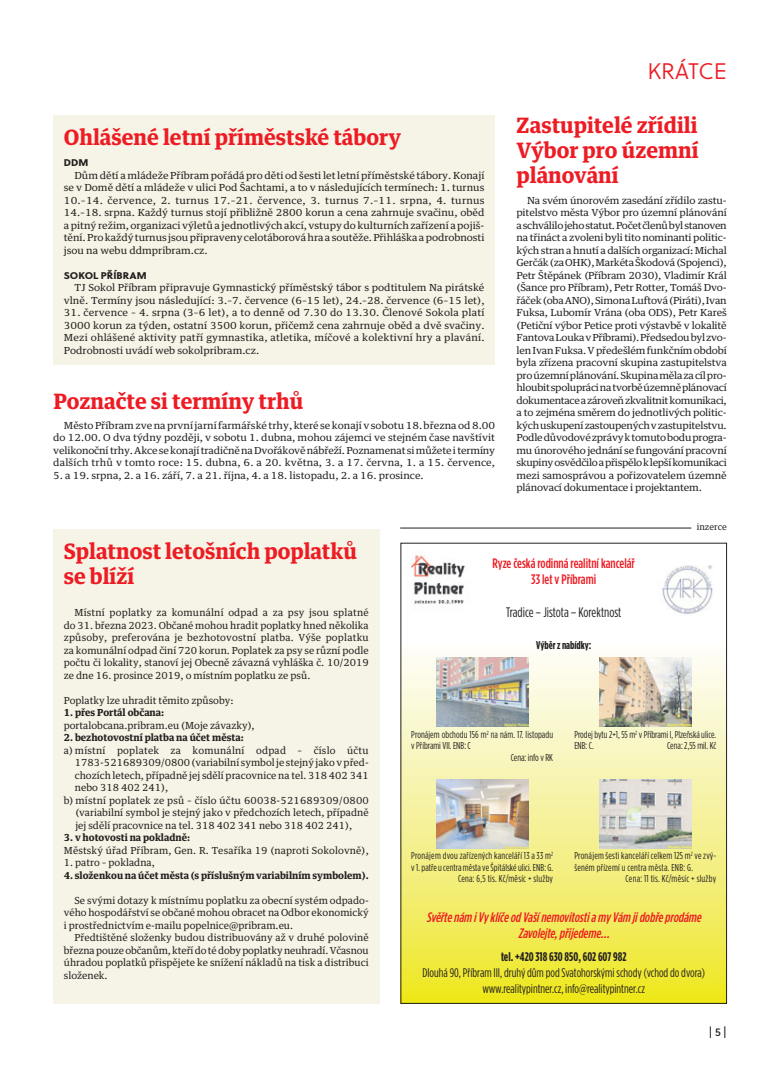
<style>
.page{position:relative;width:780px;height:1088px;background:#fff}
.page>*{position:absolute;margin:0;border:0;box-sizing:border-box;transform-origin:0 0}
.t1{font:22.5px "Soleil Lt";color:#ed1c24}
.t2{font:700 21.25px/25px "Guardian Text Egyp";color:#ed1c24;text-align:justify}
.t3{font:italic 500 13.75px/16.2px "Gotham Condensed";color:#ed1c24;text-align:center}
.t4{font:500 13.75px/16.2px "Gotham Condensed";color:#ed1c24;text-align:center}
.t5{font:13.75px "Gotham Condensed";color:#231f20}
.t6{font:12.5px/16.2px "Gotham Condensed";color:#231f20;text-align:center}
.t7{font:700 12.5px "Gotham Condensed";color:#231f20}
.t8{font:700 11.25px "Gotham Condensed";color:#231f20}
.t9{font:11.25px "Soleil Bk";color:#231f20}
.t10{font:10px/11.2px "Gotham Condensed";letter-spacing:.01em;color:#231f20}
.t11{font:9.75px/12.5px "Guardian Text Egyp";color:#231f20;text-align:justify;scale:1.05 1}
.t12{font:9.75px/12.5px "Guardian Text Egyp";color:#231f20;text-align:justify}
.t13{font:700 9.75px "Guardian Text Egyp";color:#231f20}
.t14{font:9.75px "Guardian Text Egyp";letter-spacing:.02em;color:#231f20}
.t15{font:9.75px "Soleil Xb";color:#231f20;scale:1.05 1}
.t16{font:8.75px "Guardian Text Egyp";color:#231f20}
</style>
<div class="page">
<hr style="left:400px;top:528px;width:291px;height:1px;background:#231f20">
<div style="left:53px;top:530px;width:326px;height:473px;background:#f6f4e6"></div>
<svg style="left:402px;top:655px;width:322px;height:346px"></svg>
<img style="left:436px;top:658px;width:92px;height:69px">
<img style="left:599px;top:658px;width:92px;height:69px">
<img style="left:436px;top:779px;width:92px;height:69px">
<img style="left:599px;top:779px;width:92px;height:69px">
<img style="left:410px;top:552px;width:303px;height:63px">
<div style="left:53px;top:116px;width:442px;height:249px;background:#f6f4e6"></div>
<h2 class="t2" style="left:64px;top:126px;width:339px">Ohlášené letní příměstské tábory</h2>
<p class="t15" style="left:64px;top:157px;width:25px">DDM</p>
<p class="t11" style="left:64px;top:170px;width:402px;text-indent:11px">Dům dětí a mládeže Příbram pořádá pro děti od šesti let letní příměstské tábory. Konají se v Domě dětí a mládeže v ulici Pod Šachtami, a to v následujících termínech: 1. turnus 10.–14. července, 2. turnus 17.–21. července, 3. turnus 7.–11. srpna, 4. turnus 14.–18. srpna. Každý turnus stojí přibližně 2800 korun a cena zahrnuje svačinu, oběd a pitný režim, organizaci výletů a jednotlivých akcí, vstupy do kulturních zařízení a pojiš&shy;tění. Pro každý turnus jsou připraveny celotáborová hra a soutěže. Přihláška a podrobnosti jsou na webu ddmpribram.cz.</p>
<p class="t15" style="left:64px;top:270px;width:80px">SOKOL PŘÍBRAM</p>
<p class="t11" style="left:64px;top:282px;width:402px;text-align:right">TJ Sokol Příbram připravuje Gymnastický příměstský tábor s podtitulem Na pirátské vlně. Termíny jsou následující: 3.–7. července (6–15 let), 24.–28. července (6–15 let),</p>
<p class="t11" style="left:64px;top:307px;width:402px">31. července – 4. srpna (3–6 let), a to denně od 7.30 do 13.30. Členové Sokola platí 3000 korun za týden, ostatní 3500 korun, přičemž cena zahrnuje oběd a dvě svačiny.<br>Mezi ohlášené aktivity patří gymnastika, atletika, míčové a kolektivní hry a plavání.<br>Podrobnosti uvádí web sokolpribram.cz.</p>
<h2 class="t2" style="left:53px;top:390px;width:251px">Poznačte si termíny trhů</h2>
<p class="t11" style="left:53px;top:420px;width:422px;text-indent:11px">Město Příbram zve na první jarní farmářské trhy, které se konají v sobotu 18. března od 8.00 do 12.00. O dva týdny později, v sobotu 1. dubna, mohou zájemci ve stejném čase navštívit velikonoční trhy. Akce se konají tradičně na Dvořákově nábřeží. Poznamenat si můžete i termíny dalších trhů v tomto roce: 15. dubna, 6. a 20. května, 3. a 17. června, 1. a 15. července,</p>
<p class="t11" style="left:53px;top:470px;width:354px">5. a 19. srpna, 2. a 16. září, 7. a 21. října, 4. a 18. listopadu, 2. a 16. prosince.</p>
<h1 class="t1" style="left:647px;top:58px;width:81px">KRÁTCE</h1>
<h2 class="t2" style="left:516px;top:114px;width:184px">Zastupitelé zřídili Výbor pro územní plánování</h2>
<p class="t11" style="left:516px;top:195px;width:202px;text-indent:11px">Na svém únorovém zasedání zřídilo zastu&shy;pitelstvo města Výbor pro územní plánování aschválilo jeho statut. Počet členů byl stanoven na třináct a zvoleni byli tito nominanti politic&shy;kých stran a hnutí a dalších organizací: Michal Gerčák (za OHK), Markéta Škodová (Spojenci), Petr Štěpánek (Příbram 2030), Vladimír Král (Šance pro Příbram), Petr Rotter, Tomáš Dvo&shy;řáček (oba ANO), Simona Luftová (Piráti), Ivan Fuksa, Lubomír Vrána (oba ODS), Petr Kareš (Petiční výbor Petice proti výstavbě v lokalitě Fantova Louka v Příbrami). Předsedou byl zvo&shy;len Ivan Fuksa. V předešlém funkčním období byla zřízena pracovní skupina zastupitelstva pro územní plánování. Skupina měla za cíl pro&shy;hloubit spolupráci na tvorbě územně plánovací dokumentace azároveň zkvalitnit komunikaci, a to zejména směrem do jednotlivých politic&shy;kých uskupení zastoupených v zastupitelstvu.<br>Podle důvodové zprávy k tomuto bodu progra&shy;mu únorového jednání se fungování pracovní skupiny osvědčilo apřispělo k lepší komunikaci mezi samosprávou a pořizovatelem územně plánovací dokumentace i projektantem.</p>
<p class="t16" style="left:696px;top:523px;width:32px">inzerce</p>
<h2 class="t2" style="left:64px;top:540px;width:295px">Splatnost letošních poplatků se blíží</h2>
<p class="t12" style="left:64px;top:607px;width:306px;text-indent:11px">Místní poplatky za komunální odpad a za psy jsou splatné do 31. března 2023. Občané mohou hradit poplatky hned několika způsoby, preferována je bezhotovostní platba. Výše poplatku za komunální odpad činí 720 korun. Poplatek za psy se různí podle počtu či lokality, stanoví jej Obecně závazná vyhláška č. 10/2019 ze dne 16. prosince 2019, o místním poplatku ze psů.</p>
<p class="t12" style="left:64px;top:695px;width:171px">Poplatky lze uhradit těmito způsoby:</p>
<p class="t13" style="left:64px;top:708px;width:102px">1. přes Portál občana:</p>
<p class="t12" style="left:64px;top:720px;width:192px">portalobcana.pribram.eu (Moje závazky),</p>
<p class="t13" style="left:64px;top:733px;width:181px">2. bezhotovostní platba na účet města:</p>
<p class="t14" style="left:64px;top:746px;width:306px">a) místní poplatek za komunální odpad – číslo účtu</p>
<p class="t12" style="left:75px;top:757px;width:295px">1783-521689309/0800 (variabilní symbol je stejný jako v před-</p>
<p class="t12" style="left:75px;top:770px;width:295px">chozích letech, případně jej sdělí pracovnice na tel. 318 402 341</p>
<p class="t12" style="left:75px;top:782px;width:95px">nebo 318 402 241),</p>
<p class="t14" style="left:64px;top:796px;width:306px">b) místní poplatek ze psů – číslo účtu 60038-521689309/0800</p>
<p class="t12" style="left:75px;top:807px;width:295px">(variabilní symbol je stejný jako v předchozích letech, případně</p>
<p class="t12" style="left:75px;top:820px;width:278px">jej sdělí pracovnice na tel. 318 402 341 nebo 318 402 241),</p>
<p class="t13" style="left:64px;top:833px;width:128px">3. v hotovosti na pokladně:</p>
<p class="t12" style="left:64px;top:845px;width:306px">Městský úřad Příbram, Gen. R. Tesaříka 19 (naproti Sokolovně),</p>
<p class="t12" style="left:64px;top:857px;width:92px">1. patro – pokladna,</p>
<p class="t13" style="left:64px;top:870px;width:306px">4. složenkou na účet města (s příslušným variabilním symbolem).</p>
<p class="t12" style="left:64px;top:895px;width:306px;text-indent:11px">Se svými dotazy k místnímu poplatku za obecní systém odpado&shy;vého hospodářství se občané mohou obracet na Odbor ekonomický i prostřednictvím e-mailu popelnice@pribram.eu.</p>
<p class="t12" style="left:64px;top:932px;width:306px;text-indent:11px">Předtištěné složenky budou distribuovány až v druhé polovině března pouze občanům, kteří do té doby poplatky neuhradí. Včasnou úhradou poplatků přispějete ke snížení nákladů na tisk a distribuci složenek.</p>
<h3 class="t4" style="left:492px;top:555px;width:144px">Ryze česká rodinná realitní kancelář<br>33 let v Příbrami</h3>
<h3 class="t5" style="left:506px;top:604px;width:117px">Tradice – Jistota – Korektnost</h3>
<p class="t8" style="left:536px;top:639px;width:57px">Výběr z nabídky:</p>
<p class="t10" style="left:411px;top:729px;width:143px">Pronájem obchodu 156 m<sup>2</sup> na nám. 17. listopadu</p>
<p class="t10" style="left:411px;top:740px;width:61px">v Příbrami VII. ENB: C</p>
<p class="t10" style="left:510px;top:751px;width:44px">Cena: info v RK</p>
<p class="t10" style="left:574px;top:729px;width:143px">Prodej bytu 2+1, 55 m<sup>2</sup> v Příbrami I, Plzeňská ulice.<br>ENB: C.</p>
<p class="t10" style="left:667px;top:740px;width:51px">Cena: 2,55 mil. Kč</p>
<p class="t10" style="left:411px;top:850px;width:143px;text-align:right">Pronájem dvou zařízených kanceláří 13 a 33 m<sup>2 </sup>v 1. patře u centra města ve Špitálské ulici. ENB: G.<br>Cena: 6,5 tis. Kč/měsíc + služby</p>
<p class="t10" style="left:574px;top:850px;width:143px">Pronájem šesti kanceláří celkem 125 m<sup>2</sup> ve zvý-</p>
<p class="t10" style="left:574px;top:861px;width:120px">šeném přízemí u centra města. ENB: G.</p>
<p class="t10" style="left:625px;top:873px;width:92px">Cena: 11 tis. Kč/měsíc + služby</p>
<h3 class="t3" style="left:426px;top:909px;width:278px">Svěřte nám iVy klíče od Vaší nemovitostia my Vám jidobře prodáme<br>Zavolejte, přijedeme…</h3>
<p class="t7" style="left:501px;top:949px;width:127px">tel. +420 318 630 850, 602 607 982</p>
<p class="t6" style="left:422px;top:964px;width:284px">Dlouhá 90, Příbram III, druhý dům pod Svatohorskými schody (vchod do dvora) www.realitypintner.cz, info@realitypintner.cz</p>
<p class="t9" style="left:708px;top:1026px;width:19px">| 5|</p>
</div>
